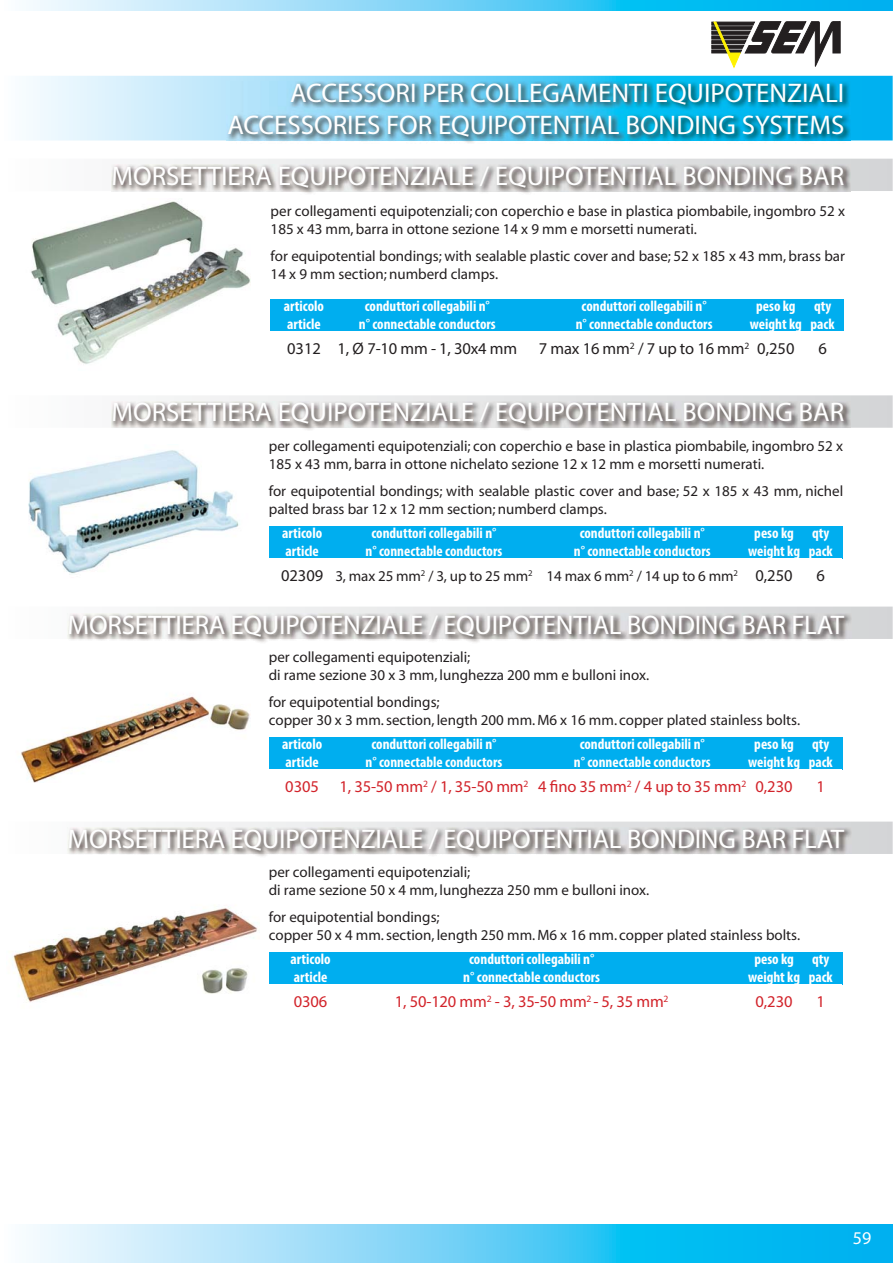
<style>
.page{position:relative;width:893px;height:1263px;background:#fff}
.page>*{position:absolute;margin:0;border:0;box-sizing:border-box;transform-origin:0 0}
.t1{font:27px/32.4px "Myriad Pro";color:#fff;text-align:right}
.t2{font:18px "Myriad Pro";color:#fff}
.t3{font:16.5px "Myriad Pro";letter-spacing:-.01em;color:#d2232a}
.t4{font:16.5px "Myriad Pro";letter-spacing:-.01em;color:#231f20}
.t5{font:15px/18px "Myriad";color:#231f20}
.t6{font:700 condensed 15px "Myriad Pro";color:#fff}
.t7{font:15px/25.5px "Myriad Pro";letter-spacing:-.01em;color:#231f20}
.s1{font-weight:700;font-stretch:condensed;color:#fff}
.s2{font-size:16.5px}
</style>
<div class="page">
<svg style="left:29px;top:1224px;width:864px;height:39px;background:#68d1f6"></svg>
<svg style="left:712px;top:22px;width:128px;height:45px"></svg>
<svg style="left:29px;top:0;width:864px;height:10px;background:#67d1f6"></svg>
<svg style="left:29px;top:76px;width:864px;height:65px;background:#9fe0f9"></svg>
<img style="left:227px;top:82px;width:624px;height:61px">
<svg style="left:156px;top:159px;width:737px;height:32px;background:#e0e1e2"></svg>
<img style="left:111px;top:164px;width:739px;height:30px">
<svg style="left:111px;top:395px;width:782px;height:33px"></svg>
<img style="left:112px;top:401px;width:738px;height:29px">
<div style="left:271px;top:300px;width:573px;height:32px;background:#00aeef"></div>
<div style="left:270px;top:331px;width:573px;height:29px;background:#fff"></div>
<img style="left:31px;top:201px;width:219px;height:163px">
<div style="left:269px;top:526px;width:573px;height:33px;background:#00aeef"></div>
<div style="left:268px;top:558px;width:573px;height:29px;background:#fff"></div>
<img style="left:28px;top:450px;width:212px;height:124px">
<svg style="left:67px;top:607px;width:826px;height:32px"></svg>
<img style="left:68px;top:613px;width:784px;height:30px">
<div style="left:269px;top:738px;width:573px;height:32px;background:#00aeef"></div>
<img style="left:21px;top:696px;width:229px;height:87px">
<svg style="left:67px;top:822px;width:826px;height:32px"></svg>
<img style="left:68px;top:827px;width:784px;height:30px">
<div style="left:269px;top:953px;width:573px;height:32px;background:#00aeef"></div>
<img style="left:13px;top:908px;width:245px;height:94px">
<img style="left:174px;top:961px;width:84px;height:41px">
<h1 class="t1" style="left:227px;top:78px;width:618px">ACCESSORI PER COLLEGAMENTI EQUIPOTENZIALI<br>ACCESSORIES FOR EQUIPOTENTIAL BONDING SYSTEMS</h1>
<h1 class="t1" style="left:111px;top:161px;width:734px">MORSETTIERA EQUIPOTENZIALE / EQUIPOTENTIAL BONDING BAR</h1>
<p class="t5" style="left:271px;top:204px;width:576px">per collegamenti equipotenziali; con coperchio e base in plastica piombabile, ingombro 52 x<br>185 x 43 mm, barra in ottone sezione 14 x 9 mm e morsetti numerati.</p>
<p class="t5" style="left:271px;top:249px;width:576px">for equipotential bondings; with sealable plastic cover and base; 52 x 185 x 43 mm, brass bar<br>14 x 9 mm section; numberd clamps.</p>
<p class="t6" style="left:284px;top:300px;width:42px">articolo</p>
<p class="t6" style="left:365px;top:300px;width:127px">conduttori collegabili n°</p>
<p class="t6" style="left:581px;top:300px;width:127px">conduttori collegabili n°</p>
<p class="t6" style="left:756px;top:300px;width:77px">peso kg qty</p>
<p class="t6" style="left:287px;top:318px;width:35px">article</p>
<p class="t6" style="left:359px;top:318px;width:138px">n° connectable conductors</p>
<p class="t6" style="left:576px;top:318px;width:138px">n° connectable conductors</p>
<p class="t6" style="left:750px;top:318px;width:86px">weight kg pack</p>
<p class="t4" style="left:287px;top:342px;width:232px">0312 1, Ø 7-10 mm - 1, 30x4 mm</p>
<p class="t4" style="left:539px;top:342px;width:257px">7 max 16 mm<sup>2</sup> / 7 up to 16 mm<sup>2</sup> 0,250</p>
<p class="t4" style="left:818px;top:342px;width:10px">6</p>
<h1 class="t1" style="left:111px;top:398px;width:734px">MORSETTIERA EQUIPOTENZIALE / EQUIPOTENTIAL BONDING BAR</h1>
<p class="t5" style="left:269px;top:438px;width:576px">per collegamenti equipotenziali; con coperchio e base in plastica piombabile, ingombro 52 x<br>185 x 43 mm, barra in ottone nichelato sezione 12 x 12 mm e morsetti numerati.</p>
<p class="t5" style="left:269px;top:483px;width:576px">for equipotential bondings; with sealable plastic cover and base; 52 x 185 x 43 mm, nichel palted brass bar 12 x 12 mm section; numberd clamps.</p>
<p class="t6" style="left:282px;top:527px;width:42px">articolo</p>
<p class="t6" style="left:371px;top:527px;width:127px">conduttori collegabili n°</p>
<p class="t6" style="left:580px;top:527px;width:127px">conduttori collegabili n°</p>
<p class="t6" style="left:754px;top:527px;width:77px">peso kg qty</p>
<p class="t6" style="left:285px;top:545px;width:35px">article</p>
<p class="t6" style="left:365px;top:545px;width:138px">n° connectable conductors</p>
<p class="t6" style="left:574px;top:545px;width:138px">n° connectable conductors</p>
<p class="t7" style="left:281px;top:539px;width:553px;text-indent:467px"><span class="s1">weight kg pack<br></span><span class="s2">02309</span> 3, max 25 mm<sup>2</sup> / 3, up to 25 mm<sup>2</sup> 14 max 6 mm<sup>2</sup> / 14 up to 6 mm<sup>2</sup> <span class="s2">0,250</span></p>
<p class="t4" style="left:816px;top:569px;width:10px">6</p>
<h1 class="t1" style="left:68px;top:610px;width:778px">MORSETTIERA EQUIPOTENZIALE / EQUIPOTENTIAL BONDING BAR FLAT</h1>
<p class="t5" style="left:269px;top:649px;width:382px">per collegamenti equipotenziali;<br>di rame sezione 30 x 3 mm, lunghezza 200 mm e bulloni inox.</p>
<p class="t5" style="left:269px;top:694px;width:533px">for equipotential bondings;<br>copper 30 x 3 mm. section, length 200 mm. M6 x 16 mm. copper plated stainless bolts.</p>
<p class="t6" style="left:282px;top:738px;width:42px">articolo</p>
<p class="t6" style="left:371px;top:738px;width:127px">conduttori collegabili n°</p>
<p class="t6" style="left:580px;top:738px;width:127px">conduttori collegabili n°</p>
<p class="t6" style="left:754px;top:738px;width:77px">peso kg qty</p>
<p class="t6" style="left:285px;top:756px;width:35px">article</p>
<p class="t6" style="left:365px;top:756px;width:138px">n° connectable conductors</p>
<p class="t6" style="left:574px;top:756px;width:138px">n° connectable conductors</p>
<p class="t6" style="left:748px;top:756px;width:86px">weight kg pack</p>
<p class="t3" style="left:285px;top:781px;width:509px">0305 1, 35-50 mm<sup>2</sup> / 1, 35-50 mm<sup>2</sup> 4 fino 35 mm<sup>2</sup> / 4 up to 35 mm<sup>2</sup> 0,230</p>
<p class="t3" style="left:816px;top:781px;width:10px">1</p>
<h1 class="t1" style="left:68px;top:824px;width:778px">MORSETTIERA EQUIPOTENZIALE / EQUIPOTENTIAL BONDING BAR FLAT</h1>
<p class="t5" style="left:269px;top:864px;width:382px">per collegamenti equipotenziali;<br>di rame sezione 50 x 4 mm, lunghezza 250 mm e bulloni inox.</p>
<p class="t5" style="left:269px;top:909px;width:533px">for equipotential bondings;<br>copper 50 x 4 mm. section, length 250 mm. M6 x 16 mm. copper plated stainless bolts.</p>
<p class="t6" style="left:291px;top:953px;width:42px">articolo</p>
<p class="t6" style="left:469px;top:953px;width:127px">conduttori collegabili n°</p>
<p class="t6" style="left:754px;top:953px;width:77px">peso kg qty</p>
<p class="t6" style="left:294px;top:971px;width:35px">article</p>
<p class="t6" style="left:463px;top:971px;width:138px">n° connectable conductors</p>
<p class="t6" style="left:748px;top:971px;width:86px">weight kg pack</p>
<p class="t3" style="left:294px;top:996px;width:35px">0306</p>
<p class="t3" style="left:395px;top:996px;width:275px">1, 50-120 mm<sup>2</sup> - 3, 35-50 mm<sup>2</sup> - 5, 35 mm<sup>2</sup></p>
<p class="t3" style="left:755px;top:996px;width:39px">0,230</p>
<p class="t3" style="left:816px;top:996px;width:10px">1</p>
<p class="t2" style="left:853px;top:1231px;width:20px">59</p>
</div>
